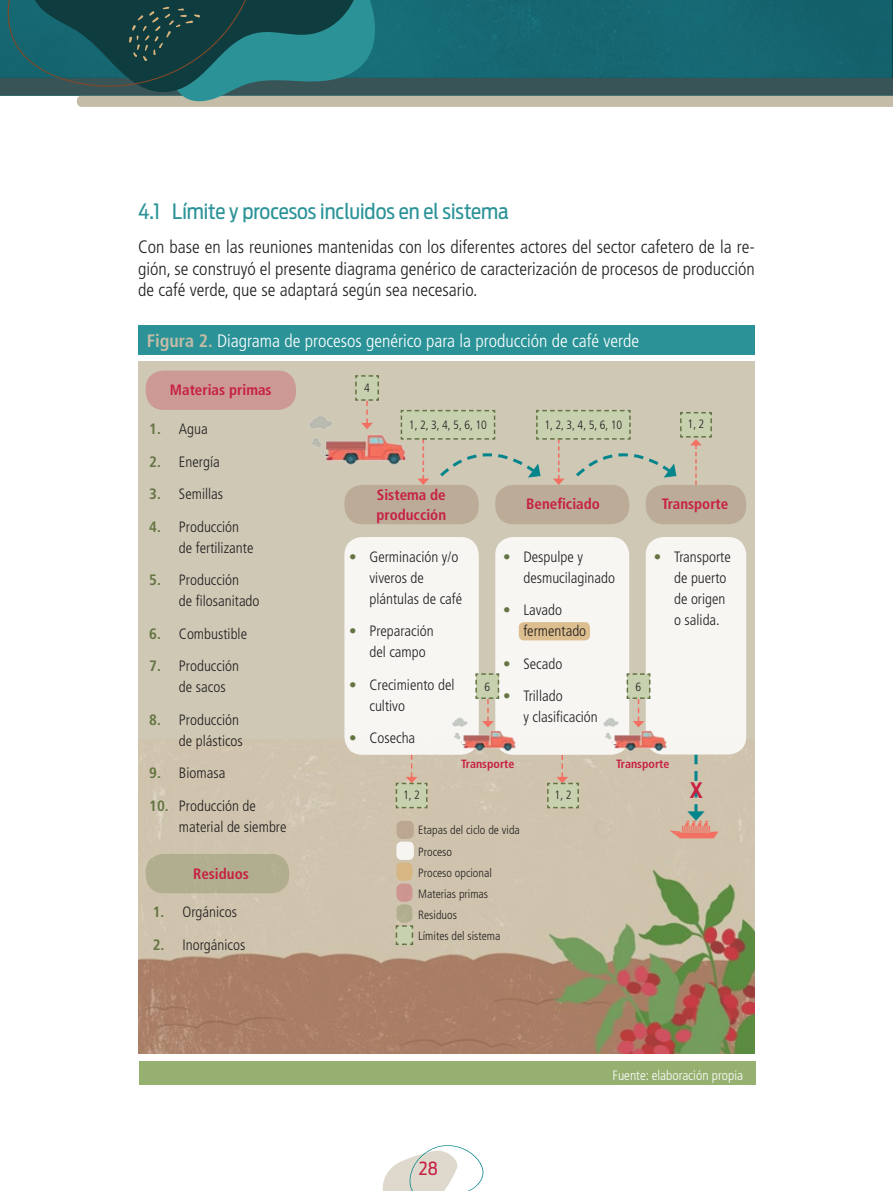
<style>
.page{position:relative;width:893px;height:1191px;background:#fff}
.page>*{position:absolute;margin:0;border:0;box-sizing:border-box;transform-origin:0 0}
.t1{font:700 condensed 22.5px "Frutiger LT Std";color:#c72043}
.subtitulos{font:21px "Antenna Cond";color:#2b9398}
.NORMAL_FINAL{font:300 condensed 18px/21.6px "Frutiger LT Std";color:#231f20;text-align:justify}
.t2{font:300 condensed 18px "Frutiger LT Std";color:#fff}
.t3{font:18px "Antenna Cond";color:#c72043}
.t4{font:300 condensed 15px/21px "Frutiger LT Std";color:#231f20}
.t5{font:700 condensed 15px/20.4px "Frutiger LT Std";color:#c72043}
.t6{font:300 condensed 13.5px "Frutiger LT Std";color:#fff}
.t7{font:300 condensed 12px "Frutiger LT Std";color:#231f20}
.t8{font:700 condensed 12px "Frutiger LT Std";color:#c72043}
.s1{font-weight:700;color:#c4bca6}
.s2{font-weight:700;color:#647442}
.s3{color:#647442}
</style>
<div class="page">
<img style="left:138px;top:738px;width:617px;height:315px">
<div style="left:138px;top:361px;width:617px;height:377px;background:#cec8b5"></div>
<div style="left:138px;top:325px;width:617px;height:30px;background:#2b9398"></div>
<div style="left:139px;top:1060px;width:617px;height:24px;background:#95b06f"></div>
<div style="left:344px;top:537px;width:135px;height:217px;background:#f7f6f3;border-radius:18px"></div>
<div style="left:344px;top:485px;width:135px;height:39px;background:#bbab97;border-radius:18px"></div>
<div style="left:495px;top:537px;width:134px;height:217px;background:#f7f6f3;border-radius:18px"></div>
<div style="left:495px;top:485px;width:134px;height:39px;background:#bbab97;border-radius:18px"></div>
<div style="left:646px;top:537px;width:100px;height:217px;background:#f7f6f3;border-radius:18px"></div>
<div style="left:646px;top:485px;width:100px;height:39px;background:#bbab97;border-radius:18px"></div>
<div style="left:146px;top:370px;width:150px;height:40px;background:#cc9995;border-radius:18px"></div>
<div style="left:146px;top:854px;width:143px;height:39px;background:#b1ad8f;border-radius:18px"></div>
<img style="left:309px;top:416px;width:91px;height:49px">
<img style="left:452px;top:717px;width:64px;height:36px">
<img style="left:603px;top:717px;width:64px;height:36px">
<svg style="left:546px;top:754px;width:34px;height:55px;background:#c8c2a6"></svg>
<svg style="left:400px;top:409px;width:312px;height:76px"></svg>
<svg style="left:395px;top:754px;width:33px;height:55px;background:#c8c2a7"></svg>
<svg style="left:475px;top:672px;width:25px;height:55px"></svg>
<svg style="left:354px;top:375px;width:26px;height:54px"></svg>
<svg style="left:626px;top:672px;width:25px;height:55px"></svg>
<div style="left:519px;top:622px;width:71px;height:18px;background:#ddbe8f;border-radius:5px"></div>
<div style="left:396px;top:820px;width:18px;height:19px;background:#bca892;border-radius:6px"></div>
<div style="left:396px;top:841px;width:18px;height:19px;background:#f7f5f1;border-radius:5px"></div>
<div style="left:396px;top:862px;width:16px;height:18px;background:#d7b684;border-radius:5px"></div>
<div style="left:396px;top:883px;width:16px;height:18px;background:#cc958f;border-radius:6px"></div>
<div style="left:396px;top:904px;width:16px;height:18px;background:#b1ae90;border-radius:6px"></div>
<svg style="left:395px;top:924px;width:19px;height:21px"></svg>
<svg style="left:669px;top:754px;width:49px;height:84px;background:#c9b8a4"></svg>
<svg style="left:0;top:0;width:893px;height:107px;background:#2f6b6f"></svg>
<svg style="left:382px;top:1145px;width:102px;height:46px"></svg>
<p class="subtitulos" style="left:138px;top:199px;width:372px">4.1 Límite y procesos incluidos en el sistema</p>
<p class="NORMAL_FINAL" style="left:138px;top:236px;width:618px">Con base en las reuniones mantenidas con los diferentes actores del sector cafetero de la re&shy;gión, se construyó el presente diagrama genérico de caracterización de procesos de producción de café verde, que se adaptará según sea necesario.</p>
<p class="t2" style="left:147px;top:330px;width:494px"><span class="s1">Figura 2.</span> Diagrama de procesos genérico para la producción de café verde</p>
<p class="t5" style="left:170px;top:380px;width:103px">Materias primas</p>
<p class="t4" style="left:149px;top:418px;width:60px"><span class="s2">1.</span> Agua</p>
<p class="t4" style="left:149px;top:451px;width:72px"><span class="s2">2.</span> Energía</p>
<p class="t4" style="left:149px;top:483px;width:75px"><span class="s2">3.</span> Semillas</p>
<p class="t4" style="left:179px;top:516px;width:76px;text-indent:-30px"><span class="s2">4.</span> Producción de fertilizante</p>
<p class="t4" style="left:179px;top:570px;width:82px;text-indent:-30px"><span class="s2">5.</span> Producción<br>de filosanitado</p>
<p class="t4" style="left:149px;top:623px;width:99px"><span class="s2">6.</span> Combustible</p>
<p class="t4" style="left:179px;top:656px;width:62px;text-indent:-30px"><span class="s2">7.</span> Producción de sacos</p>
<p class="t4" style="left:149px;top:709px;width:95px;text-align:right"><span class="s2">8.</span> Producción de plásticos</p>
<p class="t4" style="left:149px;top:763px;width:78px"><span class="s2">9.</span> Biomasa</p>
<p class="t4" style="left:179px;top:795px;width:109px;text-indent:-30px"><span class="s2">10.</span> Producción de material de siembre</p>
<p class="t5" style="left:193px;top:863px;width:57px">Residuos</p>
<p class="t4" style="left:153px;top:902px;width:86px"><span class="s2">1.</span> Orgánicos</p>
<p class="t4" style="left:153px;top:934px;width:94px"><span class="s2">2.</span> Inorgánicos</p>
<p class="t7" style="left:364px;top:381px;width:7px">4</p>
<p class="t7" style="left:409px;top:418px;width:79px">1, 2, 3, 4, 5, 6, 10</p>
<p class="t7" style="left:544px;top:418px;width:79px">1, 2, 3, 4, 5, 6, 10</p>
<p class="t7" style="left:688px;top:417px;width:18px">1, 2</p>
<p class="t5" style="left:377px;top:484px;width:71px">Sistema de producción</p>
<p class="t4" style="left:369px;top:546px;width:94px;text-indent:-20px"><span class="s3">•</span> Germinación y/o viveros de plántulas de café</p>
<p class="t4" style="left:369px;top:620px;width:66px;text-indent:-20px"><span class="s3">•</span> Preparación del campo</p>
<p class="t4" style="left:369px;top:674px;width:87px;text-indent:-20px"><span class="s3">•</span> Crecimiento del cultivo</p>
<p class="t4" style="left:349px;top:728px;width:68px"><span class="s3">•</span> Cosecha</p>
<p class="t5" style="left:526px;top:493px;width:75px">Beneficiado</p>
<p class="t7" style="left:484px;top:679px;width:7px">6</p>
<p class="t4" style="left:523px;top:546px;width:93px;text-indent:-20px"><span class="s3">•</span> Despulpe y desmucilaginado</p>
<p class="t4" style="left:523px;top:600px;width:64px;text-indent:-20px"><span class="s3">•</span> Lavado fermentado</p>
<p class="t4" style="left:503px;top:653px;width:61px"><span class="s3">•</span> Secado</p>
<p class="t4" style="left:523px;top:686px;width:76px;text-indent:-20px"><span class="s3">•</span> Trillado<br>y clasificación</p>
<p class="t5" style="left:662px;top:493px;width:68px">Transporte</p>
<p class="t4" style="left:674px;top:546px;width:58px;text-indent:-20px"><span class="s3">•</span> Transporte de puerto de origen o salida.</p>
<p class="t7" style="left:636px;top:679px;width:7px">6</p>
<p class="t7" style="left:403px;top:788px;width:18px">1, 2</p>
<p class="t8" style="left:461px;top:756px;width:55px">Transporte</p>
<p class="t8" style="left:616px;top:756px;width:55px">Transporte</p>
<p class="t7" style="left:555px;top:788px;width:18px">1, 2</p>
<p class="t1" style="left:690px;top:777px;width:14px">X</p>
<p class="t7" style="left:418px;top:823px;width:103px">Etapas del ciclo de vida</p>
<p class="t7" style="left:418px;top:844px;width:35px">Proceso</p>
<p class="t7" style="left:418px;top:865px;width:75px">Proceso opcional</p>
<p class="t7" style="left:418px;top:886px;width:71px">Materias primas</p>
<p class="t7" style="left:418px;top:928px;width:84px">Límites del sistema</p>
<p class="t7" style="left:418px;top:907px;width:40px">Residuos</p>
<p class="t3" style="left:419px;top:1157px;width:20px">28</p>
<p class="t6" style="left:613px;top:1067px;width:132px">Fuente: elaboración propia</p>
</div>
